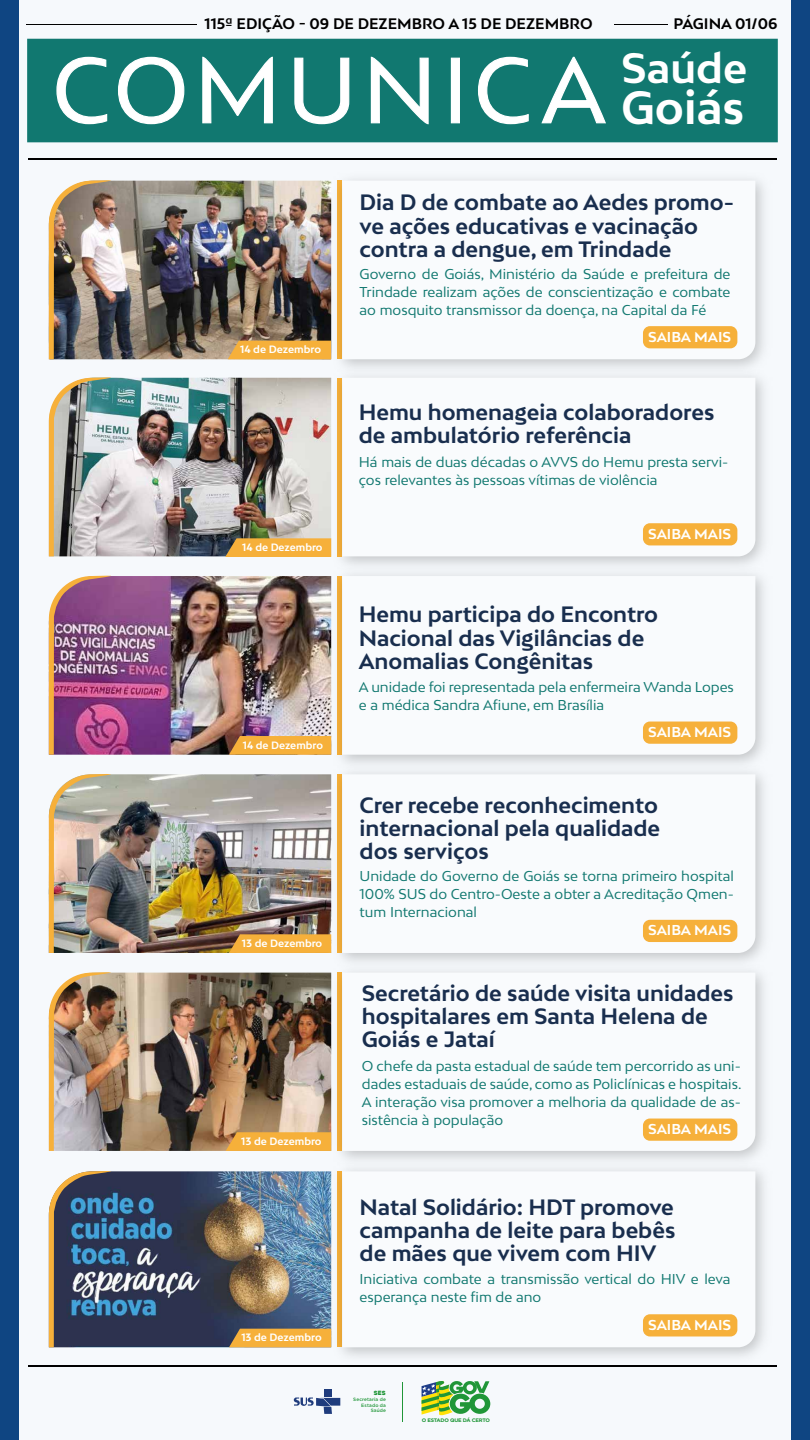
<style>
.page{position:relative;width:810px;height:1440px;background:#fff}
.page>*{position:absolute;margin:0;border:0;box-sizing:border-box;transform-origin:0 0}
.t1{font:700 44.1px "Bw Mitga";color:#fff}
.t2{font:700 40.12px "Bw Mitga";color:#fff}
.t3{font:700 21px/23.1px "Bw Mitga";color:#192e4e}
.t4{font:700 14.4px "Bw Mitga";color:#000}
.t5{font:700 13.58px "Bw Mitga";color:#fff}
.t6{font:13.5px/18.1px "Bw Mitga";color:#117870;text-align:justify}
.t7{font:700 10.05px "Bw Mitga";color:#fff}
.t8{font:5.78px "Heavitas";color:#209638}
.t9{font:700 5.1px "Gotham";letter-spacing:-.045em;color:#209638;scale:1.05 1}
.t10{font:500 4.72px/5.7px "Gotham";letter-spacing:.025em;color:#209638;text-align:right}
</style>
<div class="page">
<div style="left:7px;top:0;width:795px;height:1440px;background:#f6f9fc"></div>
<div style="left:0;top:0;width:19px;height:1440px;background:#0f4582"></div>
<div style="left:791px;top:0;width:19px;height:1440px;background:#0f4582"></div>
<div style="left:27px;top:39px;width:751px;height:103px;background:#117870"></div>
<hr style="left:26px;top:24px;width:171px;height:1px;background:#000">
<hr style="left:614px;top:24px;width:53px;height:1px;background:#000">
<hr style="left:28px;top:158px;width:749px;height:1px;background:#000">
<svg style="left:56px;top:56px;width:52px;height:69px"></svg>
<svg style="left:118px;top:56px;width:67px;height:69px"></svg>
<svg style="left:202px;top:56px;width:71px;height:68px"></svg>
<svg style="left:294px;top:57px;width:56px;height:68px"></svg>
<svg style="left:370px;top:56px;width:59px;height:69px"></svg>
<div style="left:451px;top:58px;width:9px;height:65px;background:#fff"></div>
<svg style="left:478px;top:56px;width:51px;height:69px"></svg>
<svg style="left:541px;top:56px;width:65px;height:68px"></svg>
<hr style="left:28px;top:1365px;width:749px;height:1px;background:#000">
<img style="left:329px;top:179px;width:435px;height:185px">
<svg style="left:342px;top:181px;width:413px;height:178px"></svg>
<img style="left:114px;top:181px;width:217px;height:178px">
<img style="left:49px;top:180px;width:65px;height:179px">
<div style="left:643px;top:326px;width:94px;height:22px;background:#f6b03a;border-radius:7px"></div>
<div style="left:228px;top:341px;width:103px;height:18px;background:#f6b03a"></div>
<img style="left:329px;top:364px;width:435px;height:198px">
<svg style="left:342px;top:378px;width:413px;height:178px"></svg>
<img style="left:114px;top:378px;width:217px;height:178px">
<img style="left:49px;top:377px;width:65px;height:179px">
<div style="left:643px;top:523px;width:94px;height:22px;background:#f6b03a;border-radius:7px"></div>
<img style="left:331px;top:562px;width:433px;height:199px">
<svg style="left:342px;top:576px;width:413px;height:179px"></svg>
<img style="left:114px;top:576px;width:217px;height:179px">
<img style="left:49px;top:575px;width:65px;height:180px">
<div style="left:643px;top:722px;width:94px;height:22px;background:#f6b03a;border-radius:7px"></div>
<svg style="left:229px;top:736px;width:102px;height:19px;background:#eca83a"></svg>
<img style="left:331px;top:761px;width:433px;height:198px">
<svg style="left:342px;top:774px;width:413px;height:179px"></svg>
<img style="left:114px;top:774px;width:217px;height:179px">
<img style="left:49px;top:774px;width:65px;height:179px">
<div style="left:643px;top:920px;width:94px;height:22px;background:#f6b03a;border-radius:7px"></div>
<svg style="left:229px;top:934px;width:102px;height:19px;background:#eba839"></svg>
<img style="left:329px;top:959px;width:435px;height:199px">
<svg style="left:342px;top:973px;width:413px;height:178px"></svg>
<img style="left:114px;top:973px;width:217px;height:178px">
<img style="left:49px;top:972px;width:65px;height:179px">
<div style="left:643px;top:1119px;width:94px;height:22px;background:#f6b03a;border-radius:7px"></div>
<svg style="left:226px;top:1132px;width:105px;height:19px;background:#f1ad3c"></svg>
<img style="left:329px;top:1158px;width:447px;height:209px">
<svg style="left:342px;top:1171px;width:413px;height:176px"></svg>
<img style="left:114px;top:1171px;width:217px;height:176px">
<svg style="left:49px;top:1171px;width:65px;height:176px;background:#505e6f"></svg>
<div style="left:643px;top:1314px;width:94px;height:22px;background:#f6b03a;border-radius:7px"></div>
<div style="left:229px;top:1329px;width:102px;height:18px;background:#f6b03a"></div>
<div style="left:324px;top:1390px;width:8px;height:7px;background:#1f3c7d"></div>
<svg style="left:294px;top:1398px;width:46px;height:16px"></svg>
<hr style="left:403px;top:1382px;width:1px;height:39px;background:#209638">
<svg style="left:422px;top:1381px;width:68px;height:35px"></svg>
<svg style="left:225px;top:538px;width:106px;height:19px;background:#e9a93c"></svg>
<p class="t4" style="left:205px;top:15px;width:390px">115ª EDIÇÃO - 09 DE DEZEMBRO A 15 DE DEZEMBRO</p>
<p class="t4" style="left:673px;top:14px;width:106px">PÁGINA 01/06</p>
<h2 class="t2" style="left:621px;top:42px;width:127px">Saúde</h2>
<h1 class="t1" style="left:621px;top:78px;width:125px">Goiás</h1>
<h3 class="t3" style="left:360px;top:190px;width:376px">Dia D de combate ao Aedes promo&shy;ve ações educativas e vacinação contra a dengue, em Trindade</h3>
<p class="t6" style="left:360px;top:265px;width:372px">Governo de Goiás, Ministério da Saúde e prefeitura de Trindade realizam ações de conscientização e combate ao mosquito transmissor da doença, na Capital da Fé</p>
<p class="t7" style="left:240px;top:343px;width:83px">14 de Dezembro</p>
<p class="t7" style="left:242px;top:540px;width:82px">14 de Dezembro</p>
<p class="t7" style="left:243px;top:738px;width:82px">14 de Dezembro</p>
<p class="t7" style="left:242px;top:937px;width:82px">13 de Dezembro</p>
<p class="t7" style="left:241px;top:1135px;width:82px">13 de Dezembro</p>
<p class="t7" style="left:241px;top:1331px;width:82px">13 de Dezembro</p>
<p class="t5" style="left:648px;top:328px;width:85px">SAIBA MAIS</p>
<h3 class="t3" style="left:359px;top:400px;width:357px">Hemu homenageia colaboradores de ambulatório referência</h3>
<p class="t6" style="left:359px;top:452px;width:371px">Há mais de duas décadas o AVVS do Hemu presta servi&shy;ços relevantes às pessoas vítimas de violência</p>
<p class="t5" style="left:648px;top:525px;width:85px">SAIBA MAIS</p>
<h3 class="t3" style="left:359px;top:602px;width:301px">Hemu participa do Encontro<br>Nacional das Vigilâncias de<br>Anomalias Congênitas</h3>
<p class="t6" style="left:359px;top:678px;width:377px">A unidade foi representada pela enfermeira Wanda Lopes e a médica Sandra Afiune, em Brasília</p>
<p class="t5" style="left:648px;top:723px;width:85px">SAIBA MAIS</p>
<h3 class="t3" style="left:360px;top:793px;width:302px;text-align:justify">Crer recebe reconhecimento internacional pela qualidade dos serviços</h3>
<p class="t6" style="left:360px;top:866px;width:376px">Unidade do Governo de Goiás se torna primeiro hospital 100% SUS do Centro-Oeste a obter a Acreditação Qmen&shy;tum Internacional</p>
<p class="t5" style="left:648px;top:921px;width:85px">SAIBA MAIS</p>
<h3 class="t3" style="left:362px;top:981px;width:373px">Secretário de saúde visita unidades hospitalares em Santa Helena de<br>Goiás e Jataí</h3>
<p class="t6" style="left:362px;top:1056px;width:381px">O chefe da pasta estadual de saúde tem percorrido as uni&shy;dades estaduais de saúde, como as Policlínicas e hospitais.<br>A interação visa promover a melhoria da qualidade de as&shy;sistência à população</p>
<p class="t5" style="left:648px;top:1120px;width:85px">SAIBA MAIS</p>
<h3 class="t3" style="left:360px;top:1195px;width:317px;text-align:justify">Natal Solidário: HDT promove campanha de leite para bebês de mães que vivem com HIV</h3>
<p class="t6" style="left:360px;top:1269px;width:372px">Iniciativa combate a transmissão vertical do HIV e leva esperança neste fim de ano</p>
<p class="t8" style="left:374px;top:1390px;width:14px">SES</p>
<p class="t10" style="left:353px;top:1396px;width:34px">Secretaria de<br>Estado da<br>Saúde</p>
<p class="t9" style="left:422px;top:1417px;width:66px">O ESTADO QUE DÁ CERTO</p>
<p class="t5" style="left:648px;top:1316px;width:85px">SAIBA MAIS</p>
</div>
